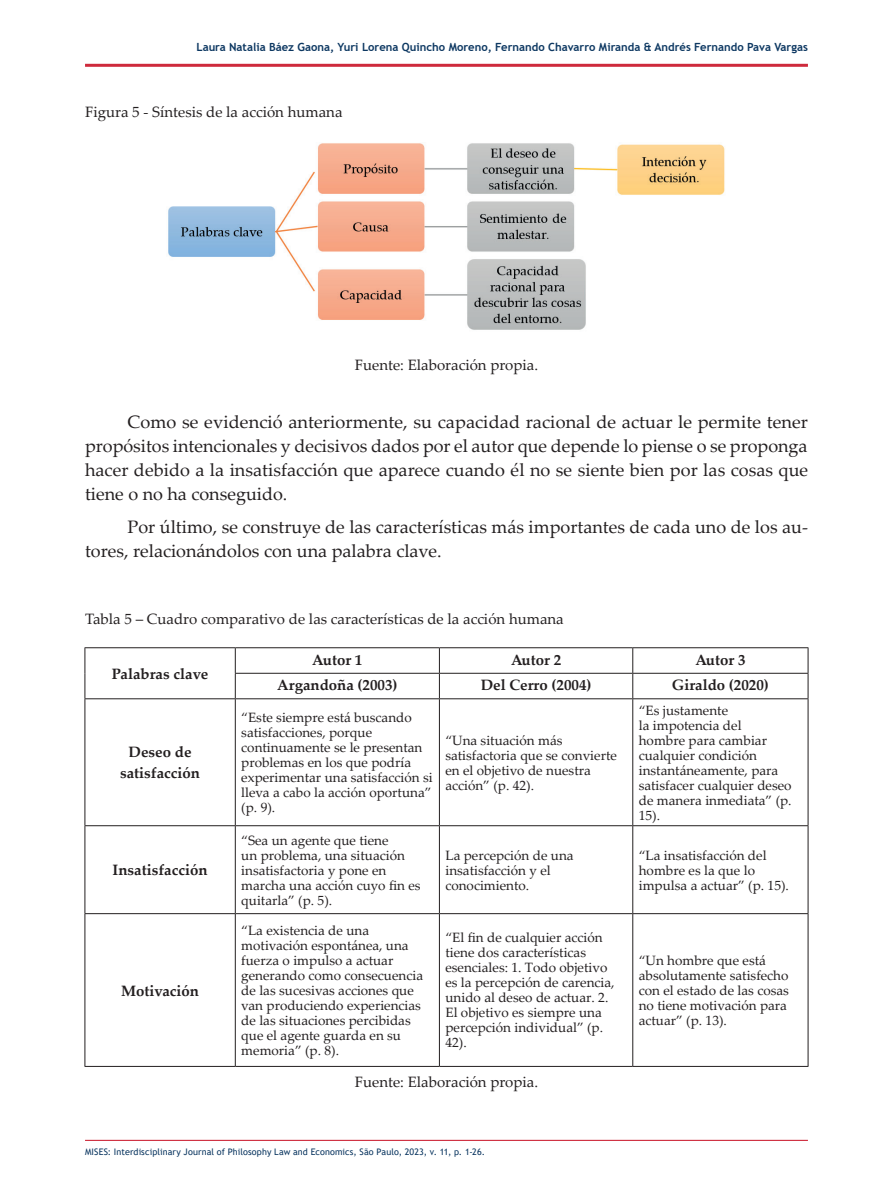
<style>
.page{position:relative;width:893px;height:1191px;background:#fff}
.page>*{position:absolute;margin:0;border:0;box-sizing:border-box;transform-origin:0 0}
.t1{font:18px/24px "Palatino Linotype";color:#231f20;text-align:justify}
.t2{font:15px "Palatino Linotype";color:#231f20}
.t3{font:700 15px/21px "Palatino Linotype";color:#231f20;text-align:center}
.t4{font:13.5px/15px "Palatino Linotype";color:#231f20}
.t5{font:700 11.25px "Trebuchet MS";color:#0c3761}
.t6{font:9px "Trebuchet MS";letter-spacing:.01em;color:#0c3761}
</style>
<div class="page">
<hr style="left:85px;top:1139px;width:723px;height:2px;background:#ce2a3c">
<hr style="left:85px;top:64px;width:723px;height:3px;background:#ce2a3c">
<img style="left:168px;top:143px;width:557px;height:187px">
<hr style="left:85px;top:647px;width:150px;height:1px;background:#231f20">
<svg style="left:85px;top:648px;width:1px;height:50px"></svg>
<hr style="left:235px;top:647px;width:204px;height:1px;background:#231f20">
<hr style="left:439px;top:647px;width:194px;height:1px;background:#231f20">
<hr style="left:633px;top:647px;width:175px;height:1px;background:#231f20">
<hr style="left:235px;top:673px;width:204px;height:1px;background:#231f20">
<svg style="left:235px;top:648px;width:1px;height:50px"></svg>
<hr style="left:439px;top:673px;width:194px;height:1px;background:#231f20">
<svg style="left:439px;top:648px;width:1px;height:50px"></svg>
<hr style="left:633px;top:673px;width:175px;height:1px;background:#231f20">
<svg style="left:632px;top:648px;width:1px;height:50px"></svg>
<svg style="left:808px;top:648px;width:1px;height:50px"></svg>
<hr style="left:85px;top:698px;width:150px;height:1px;background:#231f20">
<hr style="left:85px;top:699px;width:1px;height:126px;background:#231f20">
<hr style="left:235px;top:698px;width:204px;height:1px;background:#231f20">
<hr style="left:235px;top:699px;width:1px;height:126px;background:#231f20">
<hr style="left:439px;top:698px;width:194px;height:1px;background:#231f20">
<hr style="left:439px;top:699px;width:1px;height:126px;background:#231f20">
<hr style="left:633px;top:698px;width:175px;height:1px;background:#231f20">
<hr style="left:632px;top:699px;width:1px;height:126px;background:#231f20">
<hr style="left:808px;top:699px;width:1px;height:126px;background:#231f20">
<hr style="left:85px;top:825px;width:150px;height:1px;background:#231f20">
<hr style="left:85px;top:826px;width:1px;height:87px;background:#231f20">
<hr style="left:235px;top:825px;width:204px;height:1px;background:#231f20">
<hr style="left:235px;top:826px;width:1px;height:87px;background:#231f20">
<hr style="left:439px;top:825px;width:194px;height:1px;background:#231f20">
<hr style="left:439px;top:826px;width:1px;height:87px;background:#231f20">
<hr style="left:633px;top:825px;width:175px;height:1px;background:#231f20">
<hr style="left:632px;top:826px;width:1px;height:87px;background:#231f20">
<hr style="left:808px;top:826px;width:1px;height:87px;background:#231f20">
<hr style="left:85px;top:913px;width:150px;height:1px;background:#231f20">
<hr style="left:85px;top:914px;width:1px;height:152px;background:#231f20">
<hr style="left:235px;top:913px;width:204px;height:1px;background:#231f20">
<hr style="left:235px;top:914px;width:1px;height:152px;background:#231f20">
<hr style="left:439px;top:913px;width:194px;height:1px;background:#231f20">
<hr style="left:439px;top:914px;width:1px;height:152px;background:#231f20">
<hr style="left:633px;top:913px;width:175px;height:1px;background:#231f20">
<hr style="left:632px;top:914px;width:1px;height:152px;background:#231f20">
<hr style="left:808px;top:914px;width:1px;height:152px;background:#231f20">
<hr style="left:85px;top:1066px;width:150px;height:1px;background:#231f20">
<hr style="left:235px;top:1066px;width:204px;height:1px;background:#231f20">
<hr style="left:439px;top:1066px;width:194px;height:1px;background:#231f20">
<hr style="left:633px;top:1066px;width:175px;height:1px;background:#231f20">
<p class="t5" style="left:196px;top:40px;width:613px">Laura Natalia Báez Gaona, Yuri Lorena Quincho Moreno, Fernando Chavarro Miranda &amp; Andrés Fernando Pava Vargas</p>
<p class="t2" style="left:85px;top:102px;width:259px">Figura 5 - Síntesis de la acción humana</p>
<p class="t2" style="left:355px;top:354px;width:185px">Fuente: Elaboración propia.</p>
<p class="t1" style="left:85px;top:409px;width:725px;text-indent:43px">Como se evidenció anteriormente, su capacidad racional de actuar le permite tener propósitos intencionales y decisivos dados por el autor que depende lo piense o se proponga hacer debido a la insatisfacción que aparece cuando él no se siente bien por las cosas que tiene o no ha conseguido.</p>
<h1 class="t1" style="left:85px;top:514px;width:724px;text-indent:43px">Por último, se construye de las características más importantes de cada uno de los au&shy;tores, relacionándolos con una palabra clave.</h1>
<p class="t2" style="left:85px;top:608px;width:480px">Tabla 5 – Cuadro comparativo de las características de la acción humana</p>
<p class="t3" style="left:112px;top:662px;width:98px">Palabras clave</p>
<p class="t3" style="left:312px;top:648px;width:52px">Autor 1</p>
<p class="t3" style="left:511px;top:648px;width:52px">Autor 2</p>
<p class="t3" style="left:695px;top:648px;width:52px">Autor 3</p>
<p class="t3" style="left:277px;top:674px;width:122px">Argandoña (2003)</p>
<p class="t3" style="left:481px;top:674px;width:112px">Del Cerro (2004)</p>
<p class="t3" style="left:672px;top:674px;width:99px">Giraldo (2020)</p>
<p class="t3" style="left:120px;top:741px;width:81px">Deseo de satisfacción</p>
<p class="t3" style="left:113px;top:859px;width:96px">Insatisfacción</p>
<p class="t3" style="left:121px;top:979px;width:79px">Motivación</p>
<p class="t4" style="left:241px;top:709px;width:193px">“Este siempre está buscando satisfacciones, porque continuamente se le presentan problemas en los que podría experimentar una satisfacción si lleva a cabo la acción oportuna” (p. 9).</p>
<p class="t4" style="left:241px;top:832px;width:181px">“Sea un agente que tiene<br>un problema, una situación insatisfactoria y pone en marcha una acción cuyo fin es quitarla” (p. 5).</p>
<p class="t4" style="left:445px;top:732px;width:173px">“Una situación más satisfactoria que se convierte en el objetivo de nuestra acción” (p. 42).</p>
<p class="t4" style="left:639px;top:702px;width:154px">“Es justamente<br>la impotencia del<br>hombre para cambiar cualquier condición instantáneamente, para satisfacer cualquier deseo de manera inmediata” (p.<br>15).</p>
<p class="t4" style="left:445px;top:847px;width:130px">La percepción de una insatisfacción y el conocimiento.</p>
<p class="t4" style="left:639px;top:847px;width:152px">“La insatisfacción del hombre es la que lo impulsa a actuar” (p. 15).</p>
<p class="t4" style="left:241px;top:922px;width:183px">“La existencia de una motivación espontánea, una fuerza o impulso a actuar generando como consecuencia de las sucesivas acciones que van produciendo experiencias de las situaciones percibidas que el agente guarda en su memoria” (p. 8).</p>
<p class="t4" style="left:445px;top:929px;width:171px">“El fin de cualquier acción tiene dos características esenciales: 1. Todo objetivo es la percepción de carencia, unido al deseo de actuar. 2.<br>El objetivo es siempre una percepción individual” (p.<br>42).</p>
<p class="t2" style="left:355px;top:1070px;width:185px">Fuente: Elaboración propia.</p>
<p class="t4" style="left:639px;top:952px;width:152px">“Un hombre que está absolutamente satisfecho con el estado de las cosas no tiene motivación para actuar” (p. 13).</p>
<p class="t6" style="left:85px;top:1146px;width:401px">MISES: Interdisciplinary Journal of Philosophy Law and Economics, São Paulo, 2023, v. 11, p. 1-26.</p>
</div>
